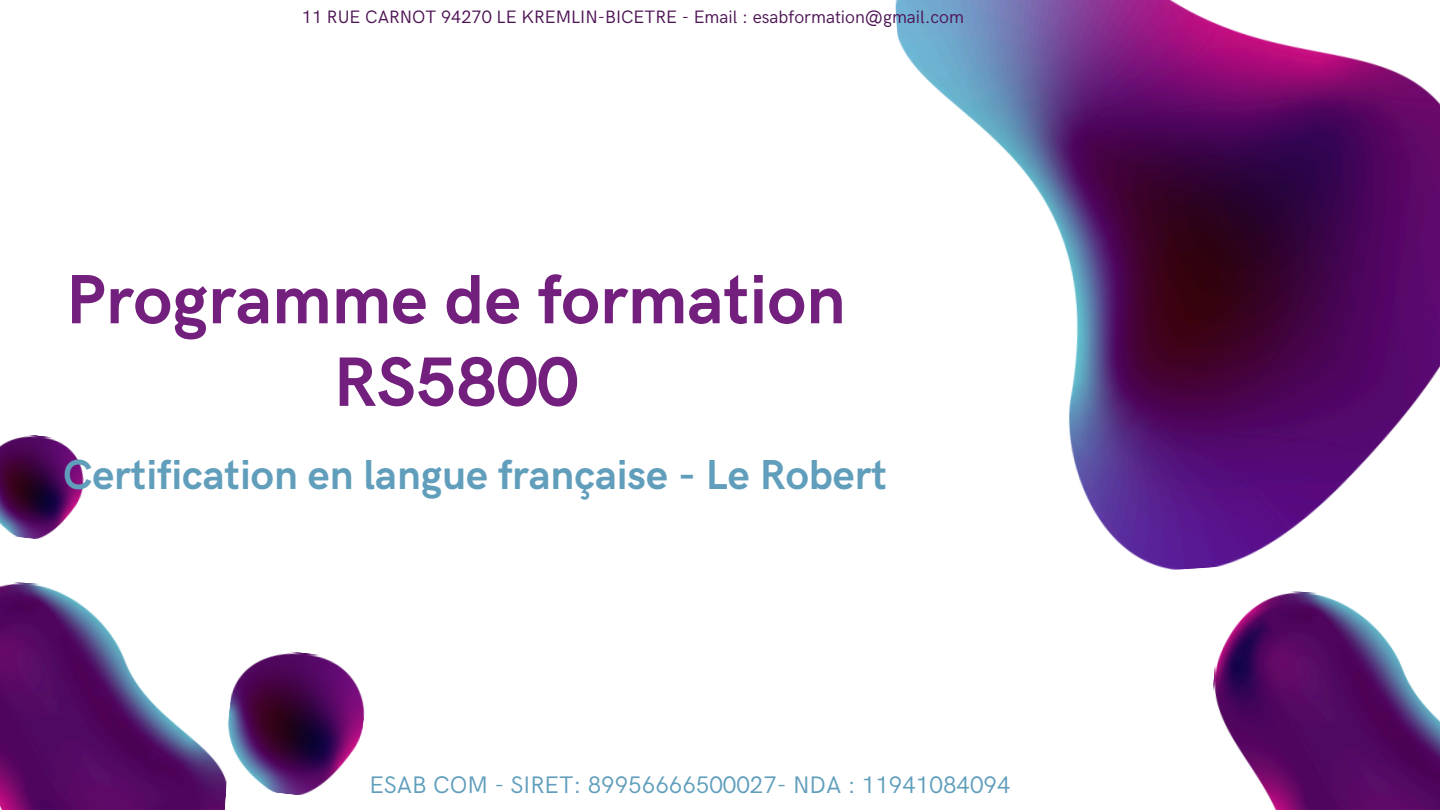
<style>
.page{position:relative;width:1440px;height:810px;background:#fff}
.page>*{position:absolute;margin:0;border:0;box-sizing:border-box;transform-origin:0 0}
.t1{font:700 70px/82.5px "HK Grotesk";color:#731f7d;text-align:center}
.t2{font:700 42px "HK Grotesk";color:#609ebc}
.t3{font:24px "HK Grotesk";color:#609ebc}
.t4{font:18px "HK Grotesk";color:#4d1354}
</style>
<div class="page">
<img style="left:895px;top:0;width:545px;height:570px">
<img style="left:1213px;top:591px;width:227px;height:219px">
<img style="left:0;top:434px;width:84px;height:105px">
<img style="left:0;top:582px;width:226px;height:228px">
<img style="left:221px;top:645px;width:144px;height:157px">
<h3 class="t4" style="left:302px;top:7px;width:663px">11 RUE CARNOT 94270 LE KREMLIN-BICETRE - Email : esabformation@gmail.com</h3>
<h2 class="t1" style="left:66px;top:261px;width:781px">Programme de formation<br>RS5800</h2>
<p class="t2" style="left:63px;top:452px;width:825px">Certification en langue française - Le Robert</p>
<p class="t3" style="left:369px;top:771px;width:643px">ESAB COM - SIRET: 89956666500027- NDA : 11941084094</p>
</div>
